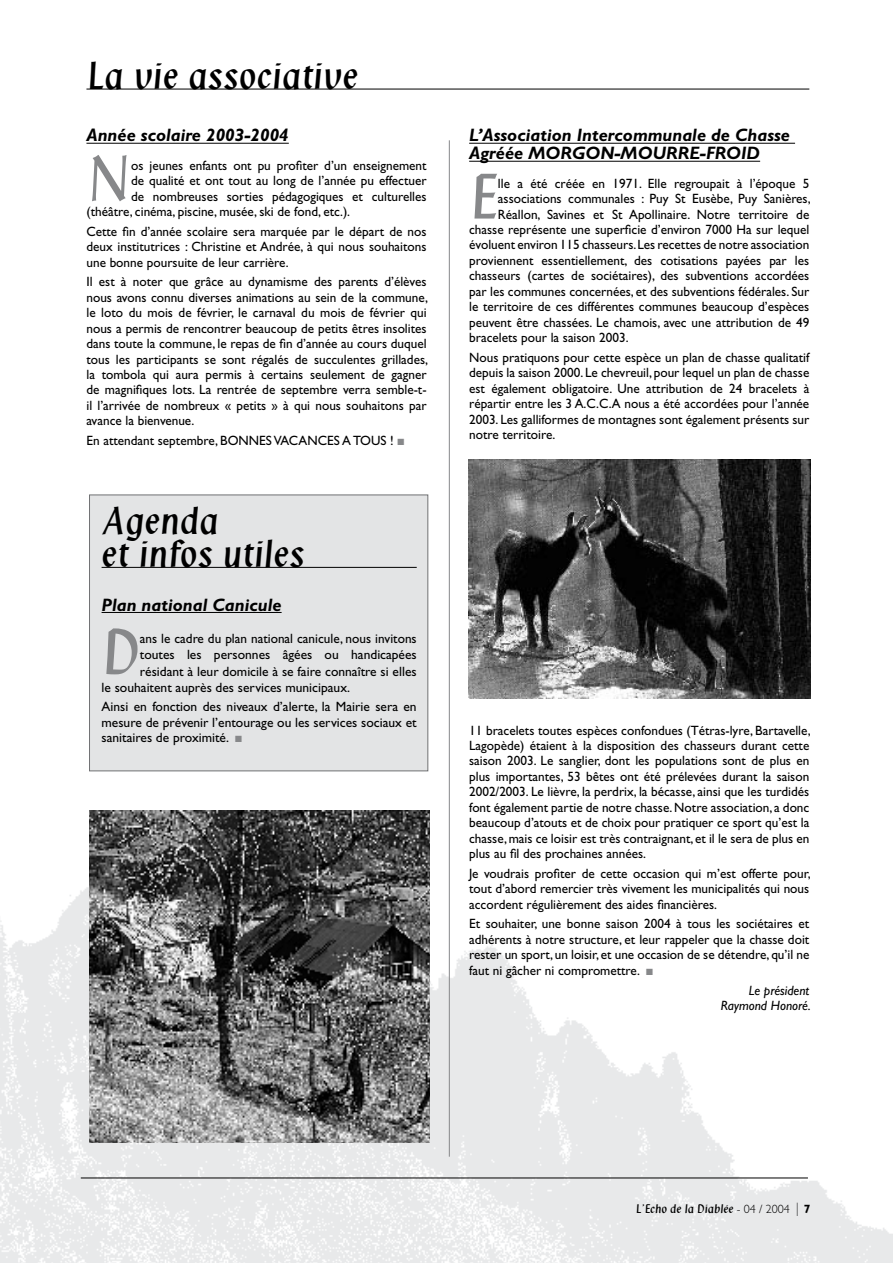
<style>
.page{position:relative;width:893px;height:1263px;background:#fff}
.page>*{position:absolute;margin:0;border:0;box-sizing:border-box;transform-origin:0 0}
.t1{font:61.2px "Klang";color:#87888a}
.t2{font:37.5px/33px "Klang";color:#000}
.t3{font:italic 700 18px/18px "Gill Sans";color:#000}
.t4{font:13.5px/15.5px "Gill Sans";color:#000;text-align:justify}
.t5{font:italic 13.5px/15.5px "Gill Sans";color:#000;text-align:right}
.t6{font:12px "Klang";color:#000}
.s1{color:#87888a}
.s2{font-family:"Gill Sans";font-weight:300}
.s3{font-family:"Gill Sans";font-weight:300;font-size:19.5px}
.s4{font-family:"Gill Sans";font-weight:700}
</style>
<div class="page">
<img style="left:0;top:866px;width:893px;height:397px">
<hr style="left:86px;top:143px;width:203px;height:1px;background:#000">
<hr style="left:469px;top:143px;width:326px;height:1px;background:#000">
<hr style="left:469px;top:161px;width:291px;height:1px;background:#000">
<hr style="left:86px;top:89px;width:723px;height:1px;background:#000">
<hr style="left:81px;top:1178px;width:727px;height:1px;background:#000">
<hr style="left:449px;top:140px;width:1px;height:1017px;background:#87888a">
<img style="left:469px;top:459px;width:342px;height:239px">
<div style="left:89px;top:495px;width:339px;height:276px;background:#e3e4e5;border:1px solid #707173"></div>
<hr style="left:102px;top:567px;width:315px;height:1px;background:#000">
<hr style="left:102px;top:612px;width:180px;height:1px;background:#000">
<img style="left:89px;top:811px;width:340px;height:331px">
<h2 class="t2" style="left:86px;top:59px;width:273px">La vie associative</h2>
<h3 class="t3" style="left:86px;top:126px;width:204px">Année scolaire 2003-2004</h3>
<h1 class="t1" style="left:86px;top:144px;width:46px">N</h1>
<p class="t4" style="left:131px;top:157px;width:297px">os jeunes enfants ont pu profiter d’un enseignement</p>
<p class="t4" style="left:131px;top:173px;width:297px">de qualité et ont tout au long de l’année pu effectuer</p>
<p class="t4" style="left:131px;top:188px;width:297px">de nombreuses sorties pédagogiques et culturelles</p>
<p class="t4" style="left:86px;top:204px;width:265px">(théâtre, cinéma, piscine, musée, ski de fond, etc.).</p>
<p class="t4" style="left:86px;top:223px;width:342px">Cette fin d’année scolaire sera marquée par le départ de nos deux institutrices : Christine et Andrée, à qui nous souhaitons une bonne poursuite de leur carrière.</p>
<p class="t4" style="left:86px;top:274px;width:343px">Il est à noter que grâce au dynamisme des parents d’élèves nous avons connu diverses animations au sein de la commune, le loto du mois de février, le carnaval du mois de février qui nous a permis de rencontrer beaucoup de petits êtres insolites dans toute la commune, le repas de fin d’année au cours duquel tous les participants se sont régalés de succulentes grillades, la tombola qui aura permis à certains seulement de gagner de magnifiques lots. La rentrée de septembre verra semble-t&shy;il l’arrivée de nombreux « petits » à qui nous souhaitons par avance la bienvenue.</p>
<p class="t4" style="left:86px;top:433px;width:319px">En attendant septembre, BONNES VACANCES A TOUS ! <span class="s1">■</span></p>
<h2 class="t2" style="left:102px;top:504px;width:205px">Agenda<br>et infos utiles</h2>
<h3 class="t3" style="left:102px;top:595px;width:182px">Plan national Canicule</h3>
<h1 class="t1" style="left:102px;top:618px;width:40px">D</h1>
<p class="t4" style="left:140px;top:631px;width:278px">ans le cadre du plan national canicule, nous invitons</p>
<p class="t4" style="left:140px;top:647px;width:278px">toutes les personnes âgées ou handicapées</p>
<p class="t4" style="left:140px;top:663px;width:278px">résidant à leur domicile à se faire connaître si elles</p>
<p class="t4" style="left:102px;top:679px;width:250px">le souhaitent auprès des services municipaux.</p>
<p class="t4" style="left:102px;top:699px;width:317px">Ainsi en fonction des niveaux d’alerte, la Mairie sera en mesure de prévenir l’entourage ou les services sociaux et sanitaires de proximité. <span class="s1">■</span></p>
<h3 class="t3" style="left:469px;top:126px;width:322px">L’Association Intercommunale de Chasse<br>Agréée MORGON-MOURRE-FROID</h3>
<h1 class="t1" style="left:469px;top:162px;width:30px">E</h1>
<p class="t4" style="left:498px;top:175px;width:313px">lle a été créée en 1971. Elle regroupait à l’époque 5</p>
<p class="t4" style="left:498px;top:191px;width:314px">associations communales : Puy St Eusèbe, Puy Sanières,</p>
<p class="t4" style="left:498px;top:206px;width:313px">Réallon, Savines et St Apollinaire. Notre territoire de</p>
<p class="t4" style="left:469px;top:222px;width:342px">chasse représente une superficie d’environ 7000 Ha sur lequel</p>
<p class="t4" style="left:469px;top:237px;width:342px">évoluent environ 115 chasseurs. Les recettes de notre association</p>
<p class="t4" style="left:469px;top:253px;width:342px">proviennent essentiellement, des cotisations payées par les</p>
<p class="t4" style="left:469px;top:268px;width:342px">chasseurs (cartes de sociétaires), des subventions accordées</p>
<p class="t4" style="left:469px;top:283px;width:342px">par les communes concernées, et des subventions fédérales. Sur</p>
<p class="t4" style="left:469px;top:299px;width:342px">le territoire de ces différentes communes beaucoup d’espèces</p>
<p class="t4" style="left:469px;top:314px;width:342px">peuvent être chassées. Le chamois, avec une attribution de 49</p>
<p class="t4" style="left:469px;top:330px;width:161px">bracelets pour la saison 2003.</p>
<p class="t4" style="left:469px;top:349px;width:342px">Nous pratiquons pour cette espèce un plan de chasse qualitatif depuis la saison 2000. Le chevreuil, pour lequel un plan de chasse est également obligatoire. Une attribution de 24 bracelets à répartir entre les 3 A.C.C.A nous a été accordées pour l’année 2003. Les galliformes de montagnes sont également présents sur notre territoire.</p>
<p class="t4" style="left:469px;top:722px;width:343px">11 bracelets toutes espèces confondues (Tétras-lyre, Bartavelle, Lagopède) étaient à la disposition des chasseurs durant cette saison 2003. Le sanglier, dont les populations sont de plus en plus importantes, 53 bêtes ont été prélevées durant la saison 2002/2003. Le lièvre, la perdrix, la bécasse, ainsi que les turdidés font également partie de notre chasse. Notre association, a donc beaucoup d’atouts et de choix pour pratiquer ce sport qu’est la chasse, mais ce loisir est très contraignant, et il le sera de plus en plus au fil des prochaines années.</p>
<p class="t4" style="left:469px;top:865px;width:343px">Je voudrais profiter de cette occasion qui m’est offerte pour, tout d’abord remercier très vivement les municipalités qui nous accordent régulièrement des aides financières.</p>
<p class="t4" style="left:469px;top:916px;width:342px">Et souhaiter, une bonne saison 2004 à tous les sociétaires et adhérents à notre structure, et leur rappeler que la chasse doit rester un sport, un loisir, et une occasion de se détendre, qu’il ne faut ni gâcher ni compromettre. <span class="s1">■</span></p>
<p class="t5" style="left:721px;top:982px;width:91px">Le président<br>Raymond Honoré.</p>
<p class="t6" style="left:636px;top:1201px;width:176px">L’Echo de la Diablée <span class="s2">- 04 / 2004</span> <span class="s3">l</span> <span class="s4">7</span></p>
</div>
